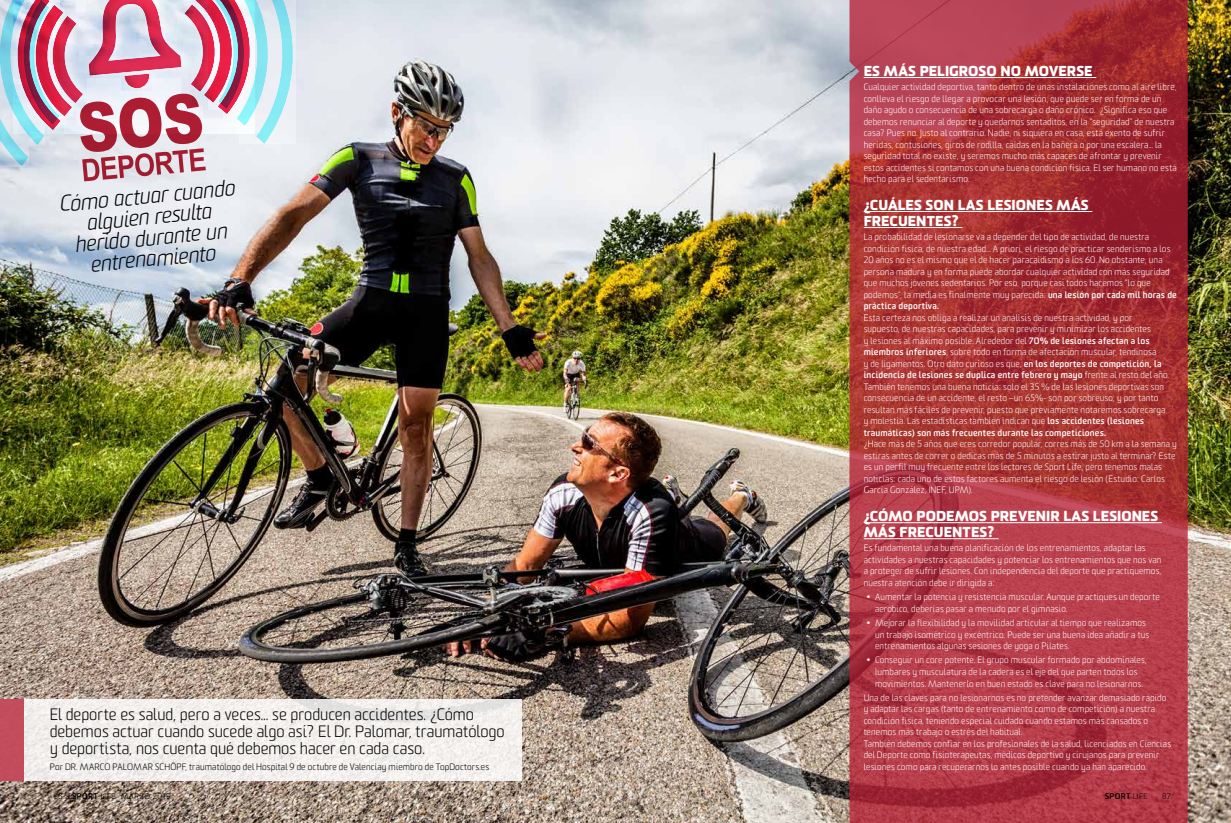
<style>
.page{position:relative;width:1231px;height:823px;background:#fff}
.page>*{position:absolute;margin:0;border:0;box-sizing:border-box;transform-origin:0 0}
.t1{font:italic 300 21.4px/20.9px "Sommet Rounded";color:#000;text-align:center}
.t2{font:300 16px/17px "Sommet Rounded";color:#000}
.t3{font:800 14px/16px "Sommet Rounded";color:#fff}
.t4{font:300 9px/11.5px "Sommet Rounded";letter-spacing:.02em;color:#fff}
.t5{font:300 9px "Sommet Rounded";letter-spacing:.015em;color:#000}
.t6{font:300 8px "Sommet Rounded";letter-spacing:.055em;color:#000}
.t7{font:700 8px "Sommet Rounded";letter-spacing:.05em;color:#000}
.t8{font:300 8px "Univers";color:#000}
.s1{font-weight:700}
.s2{font-family:"Univers"}
.s3{font-weight:400;font-size:5px;color:#009ee3}
.s4{font-weight:300}
</style>
<div class="page">
<img style="left:0;top:0;width:1230px;height:822px">
<svg style="left:24px;top:698px;width:498px;height:82px;fill:#f2efed"></svg>
<svg style="left:849px;top:0;width:338px;height:822px;background:#ab353c"></svg>
<div style="left:0;top:698px;width:24px;height:82px;background:#c24d5d"></div>
<hr style="left:863px;top:77px;width:233px;height:1px;background:#fff">
<hr style="left:863px;top:211px;width:229px;height:1px;background:#fff">
<hr style="left:863px;top:227px;width:99px;height:1px;background:#fff">
<hr style="left:863px;top:522px;width:298px;height:1px;background:#fff">
<hr style="left:863px;top:538px;width:135px;height:1px;background:#fff">
<svg style="left:0;top:0;width:296px;height:181px;background:#ceacbb"></svg>
<h1 class="t1" style="left:58px;top:193px;width:178px;rotate:-5deg">Cómo actuar cuando alguien resulta herido durante un entrenamiento</h1>
<h2 class="t2" style="left:50px;top:706px;width:456px">El deporte es salud, pero a veces… se producen accidentes. ¿Cómo debemos actuar cuando sucede algo así? El Dr. Palomar, traumatólogo y deportista, nos cuenta qué debemos hacer en cada caso.</h2>
<p class="t5" style="left:50px;top:761px;width:441px">Por DR. MARCO PALOMAR SCHÖPF, traumatólogo del Hospital 9 de octubre de Valencia y miembro de TopDoctors.es</p>
<h3 class="t3" style="left:863px;top:62px;width:230px">ES MÁS PELIGROSO NO MOVERSE</h3>
<p class="t4" style="left:863px;top:81px;width:314px">Cualquier actividad deportiva, tanto dentro de unas instalaciones como al aire libre, conlleva el riesgo de llegar a provocar una lesión, que puede ser en forma de un daño agudo o consecuencia de una sobrecarga o daño crónico. ¿Significa eso que debemos renunciar al deporte y quedarnos sentaditos, en la “seguridad” de nuestra casa? Pues no. Justo al contrario. Nadie, ni siquiera en casa, está exento de sufrir heridas, contusiones, giros de rodilla, caídas en la bañera o por una escalera… la seguridad total no existe, y seremos mucho más capaces de afrontar y prevenir estos accidentes si contamos con una buena condición física. El ser humano no está hecho para el sedentarismo.</p>
<h3 class="t3" style="left:863px;top:196px;width:226px">¿CUÁLES SON LAS LESIONES MÁS<br>FRECUENTES?</h3>
<p class="t4" style="left:863px;top:231px;width:315px">La probabilidad de lesionarse va a depender del tipo de actividad, de nuestra condición física, de nuestra edad… A priori, el riesgo de practicar senderismo a los 20 años no es el mismo que el de hacer paracaidismo a los 60. No obstante, una persona madura y en forma puede abordar cualquier actividad con más seguridad que muchos jóvenes sedentarios. Por eso, porque casi todos hacemos “lo que podemos”, la media es finalmente muy parecida: <span class="s1">una lesión por cada mil horas de práctica deportiva.</span></p>
<p class="t4" style="left:863px;top:312px;width:307px">Esta certeza nos obliga a realizar un análisis de nuestra actividad, y por supuesto, de nuestras capacidades, para prevenir y minimizar los accidentes<br>y lesiones al máximo posible. Alrededor del <span class="s1">70% de lesiones afectan a los miembros inferiores</span>, sobre todo en forma de afectación muscular, tendinosa<br>y de ligamentos. Otro dato curioso es que, <span class="s1">en los deportes de competición, la incidencia de lesiones se duplica entre febrero y mayo</span> frente al resto del año.<br>También tenemos una buena noticia: solo el 35 % de las lesiones deportivas son consecuencia de un accidente, el resto –un 65%- son por sobreuso, y por tanto resultan más fáciles de prevenir, puesto que previamente notaremos sobrecarga y molestia. Las estadísticas también indican que <span class="s1">los accidentes (lesiones traumáticas) son más frecuentes durante las competiciones.</span></p>
<p class="t4" style="left:863px;top:438px;width:315px">¿Hace más de 5 años que eres corredor popular, corres más de 50 km a la semana y estiras antes de correr o dedicas más de 5 minutos a estirar justo al terminar? Este es un perfil muy frecuente entre los lectores de Sport Life, pero tenemos malas noticias: cada uno de estos factores aumenta el riesgo de lesión (Estudio: Carlos García González, INEF, UPM).</p>
<h3 class="t3" style="left:863px;top:507px;width:296px">¿CÓMO PODEMOS PREVENIR LAS LESIONES<br>MÁS FRECUENTES?</h3>
<p class="t4" style="left:863px;top:542px;width:299px">Es fundamental una buena planificación de los entrenamientos, adaptar las actividades a nuestras capacidades y potenciar los entrenamientos que nos van a proteger de sufrir lesiones. Con independencia del deporte que practiquemos, nuestra atención debe ir dirigida a:</p>
<p class="t4" style="left:874px;top:591px;width:286px">Aumentar la potencia y resistencia muscular. Aunque practiques un deporte aeróbico, deberías pasar a menudo por el gimnasio.</p>
<p class="t4" style="left:874px;top:617px;width:276px">Mejorar la flexibilidad y la movilidad articular al tiempo que realizamos un trabajo isométrico y excéntrico. Puede ser una buena idea añadir a tus entrenamientos algunas sesiones de yoga o Pilates.</p>
<p class="t4" style="left:874px;top:654px;width:273px">Conseguir un core potente. El grupo muscular formado por abdominales, lumbares y musculatura de la cadera es el eje del que parten todos los movimientos. Mantenerlo en buen estado es clave para no lesionarnos.</p>
<p class="t4" style="left:863px;top:691px;width:309px">Una de las claves para no lesionarnos es no pretender avanzar demasiado rápido y adaptar las cargas (tanto de entrenamiento como de competición) a nuestra condición física, teniendo especial cuidado cuando estamos más cansados o tenemos más trabajo o estrés del habitual.<br>También debemos confiar en los profesionales de la salud, licenciados en Ciencias del Deporte como fisioterapeutas, médicos deportivo y cirujanos para prevenir lesiones como para recuperarnos lo antes posible cuando ya han aparecido.</p>
<p class="t6" style="left:54px;top:791px;width:118px"><span class="s2">86</span> <span class="s1">SPORT</span> LIFE <span class="s3">•</span> MARZO 2019</p>
<p class="t7" style="left:1104px;top:790px;width:44px">SPORT <span class="s4">LIFE</span></p>
<p class="t8" style="left:1161px;top:790px;width:10px">87</p>
</div>
